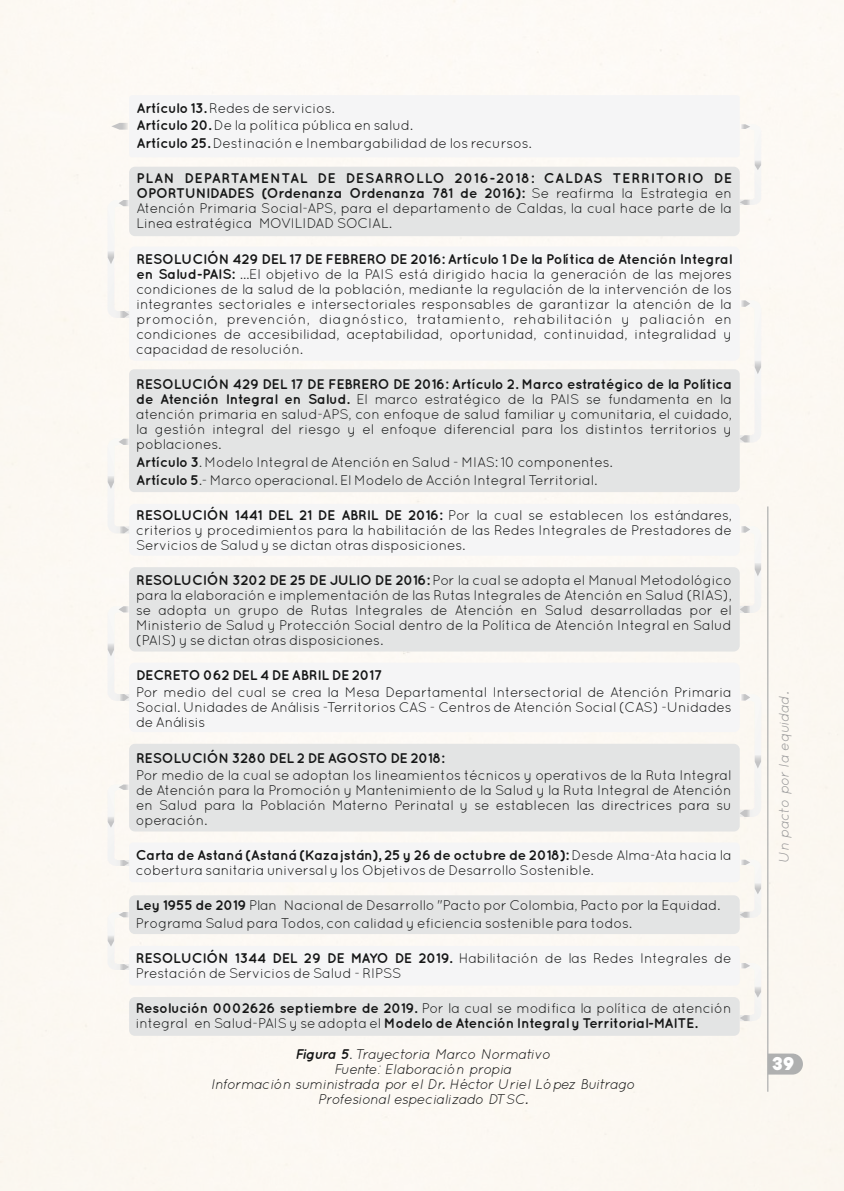
<style>
.page{position:relative;width:844px;height:1191px;background:#fff}
.page>*{position:absolute;margin:0;border:0;box-sizing:border-box;transform-origin:0 0}
.t1{font:17.5px "Heavitas";color:#fff}
.t2{font:14px/15px "Quicksand";letter-spacing:-.015em;color:#151616;text-align:justify}
.t3{font:700 14px/15.4px "Quicksand";letter-spacing:-.015em;color:#151616}
.t4{font:italic 14px/15px "Quicksand";letter-spacing:-.015em;color:#151616;text-align:center}
.t5{font:italic 14px "Quicksand";color:#989899}
.s1{font-weight:700}
.s2{font-weight:400}
</style>
<div class="page">
<div style="left:129px;top:167px;width:610px;height:69px;background:#e3e4e4;border-radius:6px"></div>
<div style="left:129px;top:369px;width:610px;height:123px;background:#e3e4e4;border-radius:5px"></div>
<div style="left:129px;top:567px;width:610px;height:84px;background:#e3e4e4;border-radius:6px"></div>
<div style="left:129px;top:744px;width:610px;height:87px;background:#e3e4e4;border-radius:6px"></div>
<div style="left:129px;top:895px;width:610px;height:39px;background:#e3e4e4;border-radius:6px"></div>
<div style="left:129px;top:997px;width:610px;height:38px;background:#e3e4e4;border-radius:6px"></div>
<hr style="left:767px;top:506px;width:1px;height:585px;background:#afb0b0">
<div style="left:129px;top:95px;width:610px;height:62px;background:#f5f5f6;border-radius:3px"></div>
<div style="left:129px;top:246px;width:610px;height:115px;background:#f5f5f6;border-radius:6px"></div>
<div style="left:129px;top:504px;width:610px;height:52px;background:#f5f5f6;border-radius:6px"></div>
<div style="left:129px;top:662px;width:610px;height:70px;background:#f5f5f6;border-radius:6px"></div>
<div style="left:129px;top:842px;width:610px;height:40px;background:#f5f5f6;border-radius:4px"></div>
<div style="left:129px;top:946px;width:610px;height:39px;background:#f5f5f6;border-radius:4px"></div>
<svg style="left:739px;top:124px;width:21px;height:81px"></svg>
<svg style="left:739px;top:300px;width:21px;height:142px"></svg>
<svg style="left:739px;top:526px;width:21px;height:87px"></svg>
<svg style="left:739px;top:694px;width:21px;height:123px"></svg>
<svg style="left:108px;top:200px;width:21px;height:118px"></svg>
<svg style="left:108px;top:606px;width:21px;height:95px"></svg>
<svg style="left:108px;top:784px;width:21px;height:82px"></svg>
<svg style="left:739px;top:859px;width:21px;height:58px"></svg>
<svg style="left:739px;top:963px;width:21px;height:58px"></svg>
<svg style="left:108px;top:912px;width:21px;height:58px"></svg>
<svg style="left:108px;top:439px;width:21px;height:94px"></svg>
<svg style="left:111px;top:123px;width:18px;height:7px"></svg>
<svg style="left:767px;top:1053px;width:35px;height:21px"></svg>
<p class="t2" style="left:136px;top:100px;width:396px;line-height:17.8px;text-align:left"><span class="s1">Artículo 13.</span> Redes de servicios.<br><span class="s1">Artículo 20.</span> De la política pública en salud.<br><span class="s1">Artículo 25.</span> Destinación e Inembargabilidad de los recursos.</p>
<p class="t2" style="left:136px;top:172px;width:597px"><span class="s1">PLAN DEPARTAMENTAL DE DESARROLLO 2016-2018: CALDAS TERRITORIO DE OPORTUNIDADES (Ordenanza Ordenanza 781 de 2016):</span> Se reafirma la Estrategia en Atención Primaria Social-APS, para el departamento de Caldas, la cual hace parte de la Linea estratégica MOVILIDAD SOCIAL.</p>
<p class="t2" style="left:136px;top:253px;width:597px"><span class="s1">RESOLUCIÓN 429 DEL 17 DE FEBRERO DE 2016: Artículo 1 De la Política de Atención Integral en Salud-PAIS:</span> …El objetivo de la PAIS está dirigido hacia la generación de las mejores condiciones de la salud de la población, mediante la regulación de la intervención de los integrantes sectoriales e intersectoriales responsables de garantizar la atención de la promoción, prevención, diagnóstico, tratamiento, rehabilitación y paliación en condiciones de accesibilidad, aceptabilidad, oportunidad, continuidad, integralidad y capacidad de resolución.</p>
<p class="t2" style="left:136px;top:378px;width:597px"><span class="s1">RESOLUCIÓN 429 DEL 17 DE FEBRERO DE 2016: Artículo 2. Marco estratégico de la Política de Atención Integral en Salud.</span> El marco estratégico de la PAIS se fundamenta en la atención primaria en salud-APS, con enfoque de salud familiar y comunitaria, el cuidado, la gestión integral del riesgo y el enfoque diferencial para los distintos territorios y poblaciones.</p>
<p class="t2" style="left:136px;top:454px;width:478px;line-height:17.8px"><span class="s1">Artículo 3</span>. Modelo Integral de Atención en Salud - MIAS: 10 componentes.<br><span class="s1">Artículo 5</span>.- Marco operacional. El Modelo de Acción Integral Territorial.</p>
<p class="t2" style="left:136px;top:509px;width:597px"><span class="s1">RESOLUCIÓN 1441 DEL 21 DE ABRIL DE 2016:</span> Por la cual se establecen los estándares, criterios y procedimientos para la habilitación de las Redes Integrales de Prestadores de Servicios de Salud y se dictan otras disposiciones.</p>
<p class="t2" style="left:136px;top:574px;width:597px"><span class="s1">RESOLUCIÓN 3202 DE 25 DE JULIO DE 2016:</span> Por la cual se adopta el Manual Metodológico para la elaboración e implementación de las Rutas Integrales de Atención en Salud (RIAS), se adopta un grupo de Rutas Integrales de Atención en Salud desarrolladas por el Ministerio de Salud y Protección Social dentro de la Política de Atención Integral en Salud (PAIS) y se dictan otras disposiciones.</p>
<p class="t3" style="left:136px;top:668px;width:248px">DECRETO 062 DEL 4 DE ABRIL DE 2017</p>
<p class="t2" style="left:136px;top:686px;width:597px">Por medio del cual se crea la Mesa Departamental Intersectorial de Atención Primaria Social. Unidades de Análisis -Territorios CAS - Centros de Atención Social (CAS) -Unidades de Análisis</p>
<p class="t3" style="left:136px;top:751px;width:310px">RESOLUCIÓN 3280 DEL 2 DE AGOSTO DE 2018:</p>
<p class="t2" style="left:136px;top:768px;width:597px">Por medio de la cual se adoptan los lineamientos técnicos y operativos de la Ruta Integral de Atención para la Promoción y Mantenimiento de la Salud y la Ruta Integral de Atención en Salud para la Población Materno Perinatal y se establecen las directrices para su operación.</p>
<p class="t2" style="left:136px;top:849px;width:597px"><span class="s1">Carta de Astaná (Astaná (Kazajstán), 25 y 26 de octubre de 2018):</span> Desde Alma-Ata hacia la cobertura sanitaria universal y los Objetivos de Desarrollo Sostenible.</p>
<p class="t2" style="left:136px;top:898px;width:586px;line-height:17.3px"><span class="s1">Ley 1955 de 2019</span> Plan Nacional de Desarrollo "Pacto por Colombia, Pacto por la Equidad.<br>Programa Salud para Todos, con calidad y eficiencia sostenible para todos.</p>
<p class="t2" style="left:136px;top:951px;width:597px"><span class="s1">RESOLUCIÓN 1344 DEL 29 DE MAYO DE 2019.</span> Habilitación de las Redes Integrales de<br>Prestación de Servicios de Salud - RIPSS</p>
<p class="t3" style="left:136px;top:1001px;width:597px">Resolución 0002626 septiembre de 2019. <span class="s2">Por la cual se modifica la política de atención integral en Salud-PAIS y se adopta el</span> Modelo de Atención Integral y Territorial-MAITE.</p>
<p class="t4" style="left:211px;top:1047px;width:426px"><span class="s1">Figura 5.</span> Trayectoria Marco Normativo<br>Fuente: Elaboración propia<br>Información suministrada por el Dr. Héctor Uriel López Buitrago Profesional especializado DTSC.</p>
<p class="t5" style="left:778px;top:862px;width:172px;rotate:-90deg">Un pacto por la equidad.</p>
<p class="t1" style="left:772px;top:1057px;width:23px">39</p>
</div>
